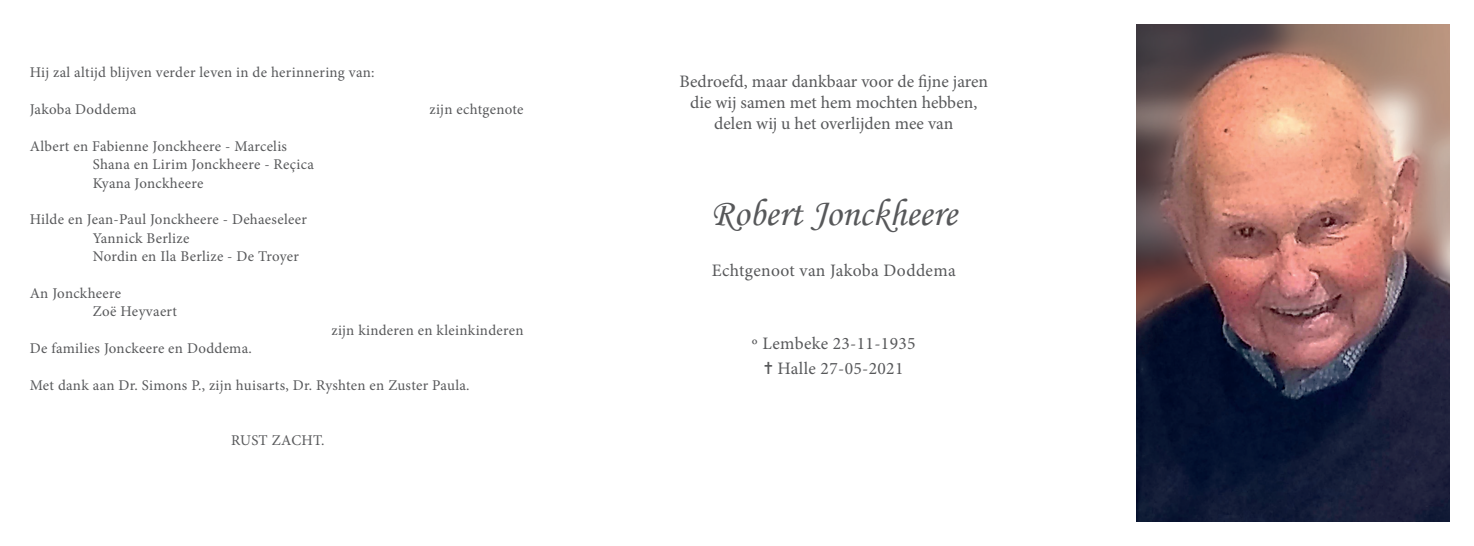
<style>
.page{position:relative;width:1474px;height:546px;background:#fff}
.page>*{position:absolute;margin:0;border:0;box-sizing:border-box;transform-origin:0 0}
.t1{font:38.5px "Monotype Corsiva";color:#57585a}
.t2{font:17.5px/21px "Minion Pro";color:#57585a;text-align:center}
.t3{font:17.5px/24.5px "Minion Pro";letter-spacing:.02em;color:#57585a;text-align:center}
.t4{font:14.88px/18.4px "Minion Pro";letter-spacing:.02em;color:#57585a}
</style>
<div class="page">
<img style="left:1136px;top:25px;width:313px;height:496px">
<p class="t4" style="left:30px;top:63px;width:346px">Hij zal altijd blijven verder leven in de herinnering van:</p>
<p class="t4" style="left:30px;top:100px;width:108px">Jakoba Doddema</p>
<p class="t4" style="left:429px;top:100px;width:95px">zijn echtgenote</p>
<p class="t4" style="left:93px;top:137px;width:223px;text-indent:-63px">Albert en Fabienne Jonckheere - Marcelis<br>Shana en Lirim Jonckheere - Reçica<br>Kyana Jonckheere</p>
<p class="t4" style="left:93px;top:210px;width:216px;text-indent:-63px">Hilde en Jean-Paul Jonckheere - Dehaeseleer<br>Yannick Berlize<br>Nordin en Ila Berlize - De Troyer</p>
<p class="t4" style="left:93px;top:284px;width:86px;text-indent:-63px">An Jonckheere<br>Zoë Heyvaert</p>
<p class="t4" style="left:331px;top:321px;width:193px">zijn kinderen en kleinkinderen</p>
<p class="t4" style="left:30px;top:339px;width:224px">De families Jonckeere en Doddema.</p>
<p class="t4" style="left:30px;top:376px;width:441px">Met dank aan Dr. Simons P., zijn huisarts, Dr. Ryshten en Zuster Paula.</p>
<p class="t4" style="left:231px;top:431px;width:95px">RUST ZACHT.</p>
<p class="t2" style="left:679px;top:71px;width:310px">Bedroefd, maar dankbaar voor de fijne jaren die wij samen met hem mochten hebben, delen wij u het overlijden mee van</p>
<h1 class="t1" style="left:710px;top:190px;width:248px">Robert Jonckheere</h1>
<p class="t3" style="left:711px;top:258px;width:245px">Echtgenoot van Jakoba Doddema</p>
<p class="t3" style="left:752px;top:331px;width:165px">º Lembeke 23-11-1935 ✝ Halle 27-05-2021</p>
</div>
